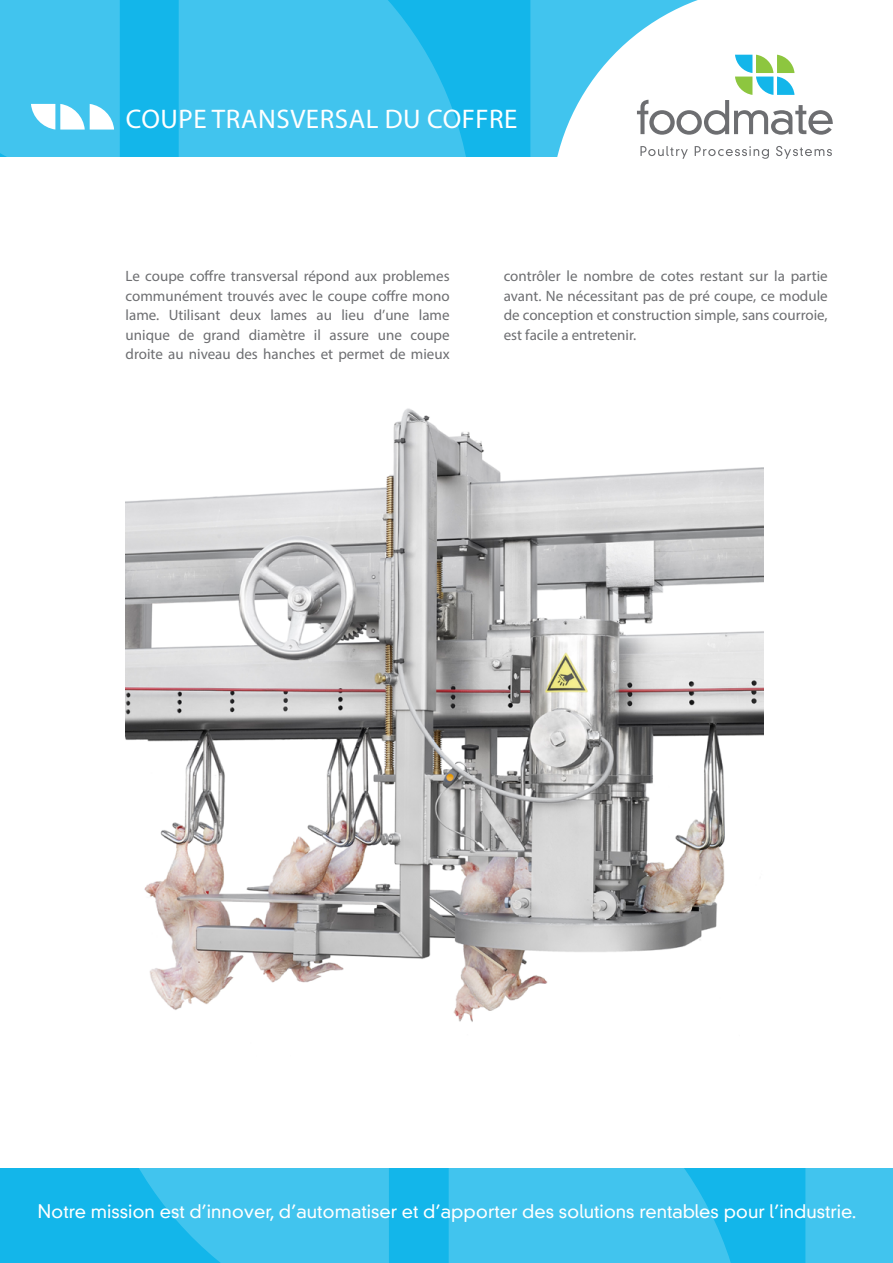
<style>
.page{position:relative;width:893px;height:1263px;background:#fff}
.page>*{position:absolute;margin:0;border:0;box-sizing:border-box;transform-origin:0 0}
.t1{font:27px "Myriad Pro";letter-spacing:.02em;color:#fff}
.t2{font:300 18px "DIN Neuzeit Grotesk LT Pro";color:#fff}
.t3{font:15px/19.5px "Myriad Pro";color:#6d6e71;text-align:justify}
</style>
<div class="page">
<div style="left:0;top:0;width:893px;height:157px;background:#13b6ea"></div>
<svg style="left:179px;top:0;width:287px;height:157px;background:#3cc2ed"></svg>
<div style="left:530px;top:0;width:22px;height:157px;background:#41c4ee"></div>
<svg style="left:552px;top:0;width:341px;height:157px;background:#d3f1fb"></svg>
<img style="left:126px;top:408px;width:638px;height:614px">
<div style="left:0;top:1168px;width:893px;height:95px;background:#13b6ea"></div>
<div style="left:449px;top:1168px;width:282px;height:95px;background:#41c4ee"></div>
<svg style="left:139px;top:1168px;width:250px;height:95px"></svg>
<div style="left:805px;top:1168px;width:88px;height:95px;background:#41c4ee"></div>
<svg style="left:637px;top:55px;width:196px;height:80px;background:#dbe5e1"></svg>
<svg style="left:640px;top:146px;width:48px;height:13px"></svg>
<svg style="left:695px;top:146px;width:74px;height:13px"></svg>
<svg style="left:776px;top:146px;width:56px;height:13px"></svg>
<svg style="left:0;top:0;width:120px;height:157px;background:#4ec8ef"></svg>
<h1 class="t1" style="left:126px;top:102px;width:393px">COUPE TRANSVERSAL DU COFFRE</h1>
<p class="t3" style="left:126px;top:266px;width:326px">Le coupe coffre transversal répond aux problemes communément trouvés avec le coupe coffre mono lame. Utilisant deux lames au lieu d’une lame unique de grand diamètre il assure une coupe droite au niveau des hanches et permet de mieux</p>
<p class="t3" style="left:504px;top:266px;width:326px">contrôler le nombre de cotes restant sur la partie avant. Ne nécessitant pas de pré coupe, ce module de conception et construction simple, sans courroie, est facile a entretenir.</p>
<p class="t2" style="left:38px;top:1201px;width:820px">Notre mission est d’innover, d’automatiser et d’apporter des solutions rentables pour l’industrie.</p>
</div>
